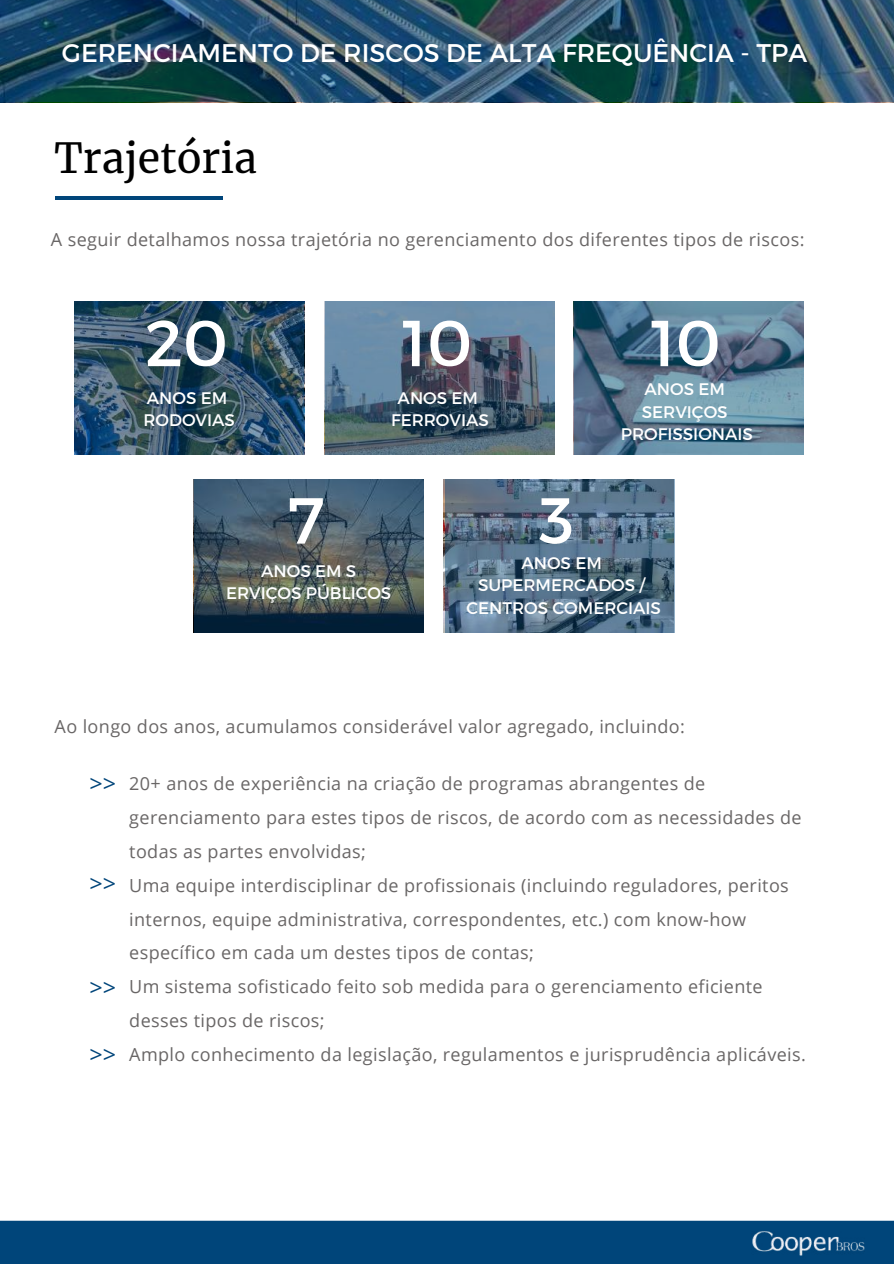
<style>
.page{position:relative;width:894px;height:1264px;background:#fff}
.page>*{position:absolute;margin:0;border:0;box-sizing:border-box;transform-origin:0 0}
.t1{font:64.8px "Montserrat";color:#fff}
.t2{font:40.95px "Merriweather";color:#000}
.t3{font:25.5px "Montserrat";color:#fff}
.t4{font:23.25px "Open Sans";color:#00457a}
.t5{font:18px/33.8px "Open Sans";letter-spacing:.02em;color:#696666}
.t6{font:16.8px/22.5px "Montserrat";color:#fff;text-align:center}
</style>
<div class="page">
<div style="left:0;top:1220px;width:893px;height:43px;background:#00457a"></div>
<img style="left:751px;top:1224px;width:112px;height:35px">
<hr style="left:55px;top:196px;width:167px;height:3px;background:#00457a">
<img style="left:0;top:0;width:893px;height:102px">
<svg style="left:74px;top:302px;width:230px;height:153px;background:#315165"></svg>
<svg style="left:325px;top:302px;width:230px;height:153px;background:#536b7f"></svg>
<svg style="left:573px;top:302px;width:230px;height:153px;background:#597b92"></svg>
<svg style="left:194px;top:479px;width:229px;height:153px;background:#43555f"></svg>
<svg style="left:444px;top:479px;width:230px;height:153px;background:#546d83"></svg>
<h3 class="t3" style="left:62px;top:36px;width:746px">GERENCIAMENTO DE RISCOS DE ALTA FREQUÊNCIA - TPA</h3>
<h2 class="t2" style="left:55px;top:133px;width:204px">Trajetória</h2>
<p class="t5" style="left:51px;top:222px;width:754px">A seguir detalhamos nossa trajetória no gerenciamento dos diferentes tipos de riscos:</p>
<h1 class="t1" style="left:145px;top:301px;width:84px">20</h1>
<p class="t6" style="left:143px;top:385px;width:93px;text-align:left">ANOS EM<br>RODOVIAS</p>
<h1 class="t1" style="left:287px;top:478px;width:38px">7</h1>
<h1 class="t1" style="left:402px;top:301px;width:71px">10</h1>
<p class="t6" style="left:391px;top:385px;width:99px">ANOS EM<br>FERROVIAS</p>
<h1 class="t1" style="left:539px;top:478px;width:36px">3</h1>
<h1 class="t1" style="left:650px;top:301px;width:71px">10</h1>
<p class="t6" style="left:620px;top:377px;width:134px">ANOS EM<br>SERVIÇOS<br>PROFISSIONAIS</p>
<p class="t6" style="left:226px;top:559px;width:167px">ANOS EM S<br>ERVIÇOS PÚBLICOS</p>
<p class="t6" style="left:466px;top:551px;width:196px">ANOS EM<br>SUPERMERCADOS /<br>CENTROS COMERCIAIS</p>
<p class="t5" style="left:55px;top:709px;width:631px">Ao longo dos anos, acumulamos considerável valor agregado, incluindo:</p>
<p class="t4" style="left:89px;top:766px;width:28px">&gt;&gt;</p>
<p class="t5" style="left:129px;top:766px;width:678px">20+ anos de experiência na criação de programas abrangentes de gerenciamento para estes tipos de riscos, de acordo com as necessidades de todas as partes envolvidas;<br>Uma equipe interdisciplinar de profissionais (incluindo reguladores, peritos internos, equipe administrativa, correspondentes, etc.) com know-how específico em cada um destes tipos de contas;<br>Um sistema sofisticado feito sob medida para o gerenciamento eficiente desses tipos de riscos;<br>Amplo conhecimento da legislação, regulamentos e jurisprudência aplicáveis.</p>
<p class="t4" style="left:89px;top:867px;width:28px">&gt;&gt;</p>
<p class="t4" style="left:89px;top:970px;width:28px">&gt;&gt;</p>
<p class="t4" style="left:89px;top:1038px;width:28px">&gt;&gt;</p>
</div>
